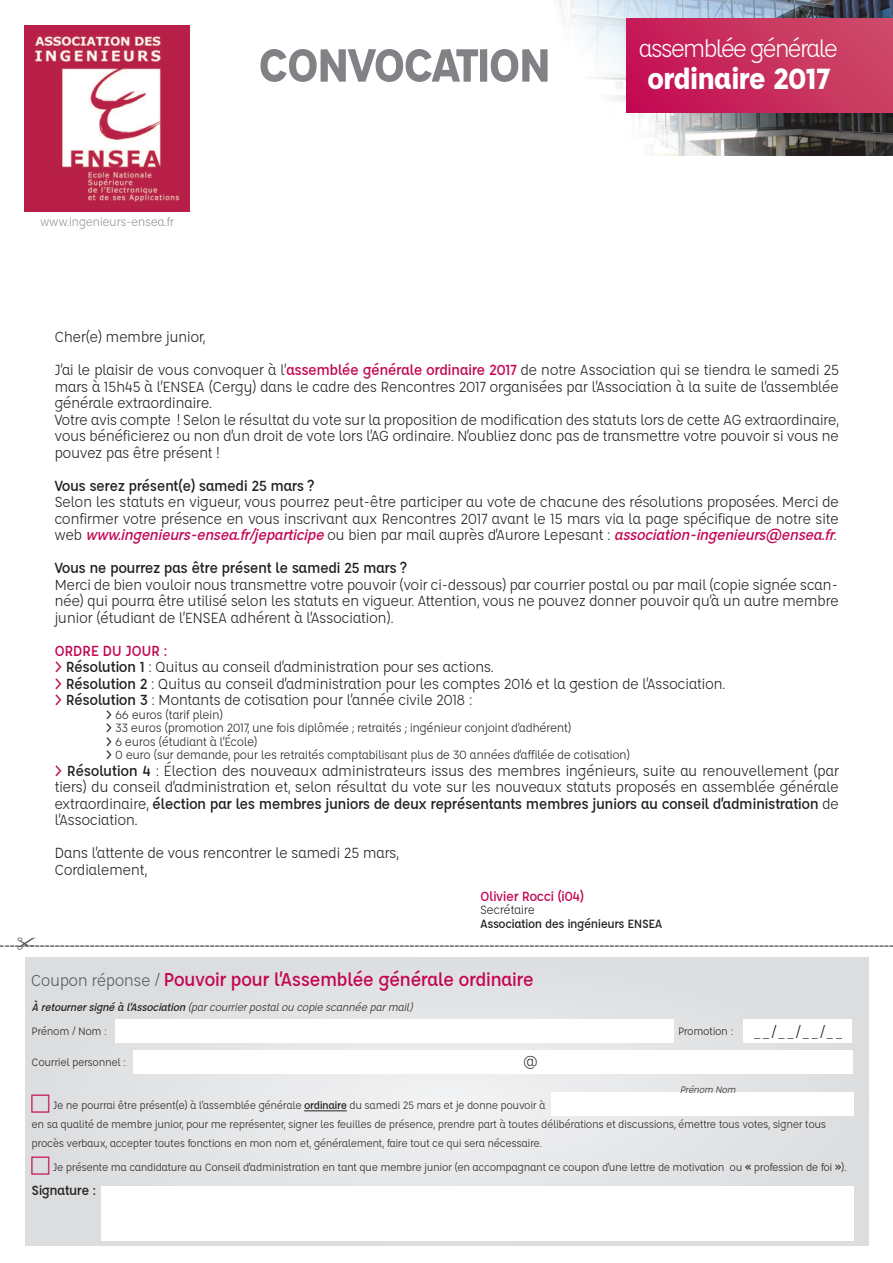
<style>
.page{position:relative;width:893px;height:1263px;background:#fff}
.page>*{position:absolute;margin:0;border:0;box-sizing:border-box;transform-origin:0 0}
.t1{font:700 52.5px "Affogato";letter-spacing:-.06em;color:#808285}
.t2{font:700 33px "Affogato";letter-spacing:-.035em;color:#fff}
.t3{font:27px "Affogato";letter-spacing:-.08em;color:#fff}
.t4{font:500 21px "Affogato";letter-spacing:-.03em;color:#c30552}
.t5{font:16.5px/16.5px "Affogato";letter-spacing:-.035em;color:#231f20}
.t6{font:500 16.5px "Affogato";letter-spacing:-.03em;color:#231f20}
.t7{font:15px "Arial";color:#57585a}
.t8{font:500 15px "Affogato";letter-spacing:-.035em;color:#c30552}
.t9{font:500 15px "Affogato";letter-spacing:-.04em;color:#231f20}
.t10{font:15px "Affogato";color:#231f20}
.t11{font:13.5px/13.5px "Affogato";letter-spacing:-.035em;color:#231f20}
.t12{font:500 13.5px "Affogato";letter-spacing:-.035em;color:#231f20}
.t13{font:13.5px "Affogato";letter-spacing:-.03em;color:#939598}
.t14{font:12px/18.9px "Affogato";letter-spacing:-.035em;color:#231f20}
.t15{font:italic 12px/23.4px "Affogato";color:#231f20}
.t16{font:italic 10.5px "Affogato";color:#231f20}
.s1{font-weight:500;color:#c30552}
.s2{font-weight:500;font-style:italic;color:#c30552}
.s3{font-weight:500}
.s4{font-family:"Arial Unicode MS";font-size:21px}
.s5{font-weight:400;font-size:18px;color:#57585a}
.s6{font-style:normal}
.s7{font-size:18px}
.s8{font-family:"Tahoma"}
</style>
<div class="page">
<div style="left:25px;top:957px;width:844px;height:288px;background:linear-gradient(to right,#e3e4e5,#e3e4e6)"></div>
<hr style="left:304px;top:1110px;width:43px;height:1px;background:#231f20">
<img style="left:554px;top:0;width:339px;height:156px">
<img style="left:24px;top:25px;width:166px;height:186px">
<div style="left:116px;top:1019px;width:558px;height:23px;background:#fff"></div>
<div style="left:743px;top:1019px;width:109px;height:23px;background:#fff"></div>
<div style="left:133px;top:1050px;width:719px;height:23px;background:#fff"></div>
<div style="left:627px;top:19px;width:266px;height:93px;background:linear-gradient(to right,#c41255,#cc4966)"></div>
<div style="left:101px;top:1185px;width:753px;height:55px;background:#fff"></div>
<div style="left:551px;top:1092px;width:303px;height:23px;background:#fff"></div>
<svg style="left:32px;top:1095px;width:18px;height:18px"></svg>
<svg style="left:32px;top:1156px;width:18px;height:18px"></svg>
<p class="t13" style="left:40px;top:215px;width:136px">www.ingenieurs-ensea.fr</p>
<h1 class="t1" style="left:258px;top:37px;width:295px">CONVOCATION</h1>
<h3 class="t3" style="left:638px;top:35px;width:201px">assemblée générale</h3>
<h2 class="t2" style="left:647px;top:61px;width:185px">ordinaire 2017</h2>
<p class="t5" style="left:54px;top:321px;width:786px;line-height:33px">Cher(e) membre junior,<br>J’ai le plaisir de vous convoquer à l’<span class="s1">assemblée générale ordinaire 2017</span> de notre Association qui se tiendra le samedi 25</p>
<p class="t5" style="left:54px;top:379px;width:786px">mars à 15h45 à l’ENSEA (Cergy) dans le cadre des Rencontres 2017 organisées par l’Association à la suite de l’assemblée générale extraordinaire.<br>Votre avis compte ! Selon le résultat du vote sur la proposition de modification des statuts lors de cette AG extraordinaire, vous bénéficierez ou non d’un droit de vote lors l’AG ordinaire. N’oubliez donc pas de transmettre votre pouvoir si vous ne pouvez pas être présent !</p>
<p class="t6" style="left:54px;top:477px;width:262px">Vous serez présent(e) samedi 25 mars ?</p>
<p class="t5" style="left:54px;top:494px;width:786px;text-align:justify">Selon les statuts en vigueur, vous pourrez peut-être participer au vote de chacune des résolutions proposées. Merci de confirmer votre présence en vous inscrivant aux Rencontres 2017 avant le 15 mars via la page spécifique de notre site w e b <span class="s2">www.ingenieurs-ensea.fr/jeparticipe</span> o u b i e n p a r m a i l a u p r è s d ’A u r o r e L e p e s a n t : <span class="s2">association-ingenieurs@ensea.fr</span>.</p>
<p class="t6" style="left:54px;top:559px;width:354px">Vous ne pourrez pas être présent le samedi 25 mars ?</p>
<p class="t5" style="left:54px;top:577px;width:786px;text-align:justify">Merci de bien vouloir nous transmettre votre pouvoir (voir ci-dessous) par courrier postal ou par mail (copie signée scan&shy;née) qui pourra être utilisé selon les statuts en vigueur. Attention, vous ne pouvez donner pouvoir qu’à un autre membre junior (étudiant de l’ENSEA adhérent à l’Association).</p>
<p class="t5" style="left:54px;top:643px;width:673px"><span class="s1">ORDRE DU JOUR :<br>&gt;</span> <span class="s3">Résolution 1</span> : Quitus au conseil d’administration pour ses actions.<br><span class="s1">&gt;</span> <span class="s3">Résolution 2</span> : Quitus au conseil d’administration pour les comptes 2016 et la gestion de l’Association. <span class="s1">&gt;</span> <span class="s3">Résolution 3</span> : Montants de cotisation pour l’année civile 2018 :</p>
<p class="t11" style="left:106px;top:708px;width:526px"><span class="s3">&gt;</span> 66 euros (tarif plein)<br><span class="s3">&gt;</span> 33 euros (promotion 2017, une fois diplômée ; retraités ; ingénieur conjoint d’adhérent)<br><span class="s3">&gt;</span> 6 euros (étudiant à l’École)<br><span class="s3">&gt;</span> 0 euro (sur demande, pour les retraités comptabilisant plus de 30 années d’affilée de cotisation)</p>
<p class="t5" style="left:54px;top:763px;width:786px;text-align:justify"><span class="s1">&gt;</span> <span class="s3">Résolution 4</span> : Élection des nouveaux administrateurs issus des membres ingénieurs, suite au renouvellement (par tiers) du conseil d’administration et, selon résultat du vote sur les nouveaux statuts proposés en assemblée générale extraordinaire, <span class="s3">élection par les membres juniors de deux représentants membres juniors au conseil d’administration</span> de l’Association.</p>
<p class="t5" style="left:54px;top:845px;width:346px">Dans l’attente de vous rencontrer le samedi 25 mars,<br>Cordialement,</p>
<p class="t8" style="left:480px;top:888px;width:106px">Olivier Rocci (i04)</p>
<p class="t11" style="left:480px;top:903px;width:56px">Secrétaire</p>
<p class="t12" style="left:480px;top:916px;width:184px">Association des ingénieurs ENSEA</p>
<p class="t7" style="left:0;top:936px;width:896px">----<span class="s4">✁</span>-------------------------------------------------------------------------------------------------------------------------------------------------------------------------------</p>
<p class="t4" style="left:31px;top:968px;width:505px"><span class="s5">Coupon réponse /</span> Pouvoir pour l’Assemblée générale ordinaire</p>
<p class="t15" style="left:32px;top:996px;width:385px"><span class="s3">À retourner signé à l’Association</span> (par courrier postal ou copie scannée par mail)<br><span class="s6">Prénom / Nom :</span></p>
<p class="t14" style="left:678px;top:1022px;width:57px">Promotion :</p>
<p class="t14" style="left:753px;top:1025px;width:92px">__<span class="s7">/</span>__<span class="s7">/</span>__<span class="s7">/</span>__</p>
<p class="t10" style="left:524px;top:1054px;width:16px">@</p>
<p class="t14" style="left:32px;top:1052px;width:96px">Courriel personnel :</p>
<p class="t14" style="left:32px;top:1096px;width:796px;text-indent:21px">Je ne pourrai être présent(e) à l’assemblée générale <span class="s3">ordinaire</span> du samedi 25 mars et je donne pouvoir à<br>en sa qualité de membre junior, pour me représenter, signer les feuilles de présence, prendre part à toutes délibérations et discussions, émettre tous votes, signer tous procès verbaux, accepter toutes fonctions en mon nom et, généralement, faire tout ce qui sera nécessaire.</p>
<p class="t14" style="left:53px;top:1157px;width:795px">Je présente ma candidature au Conseil d’administration en tant que membre junior (en accompagnant ce coupon d’une lettre de motivation ou <span class="s8">«</span> profession de foi <span class="s8">»</span>).</p>
<p class="t9" style="left:32px;top:1182px;width:66px">Signature :</p>
<p class="t16" style="left:680px;top:1084px;width:60px">Prénom Nom</p>
</div>
